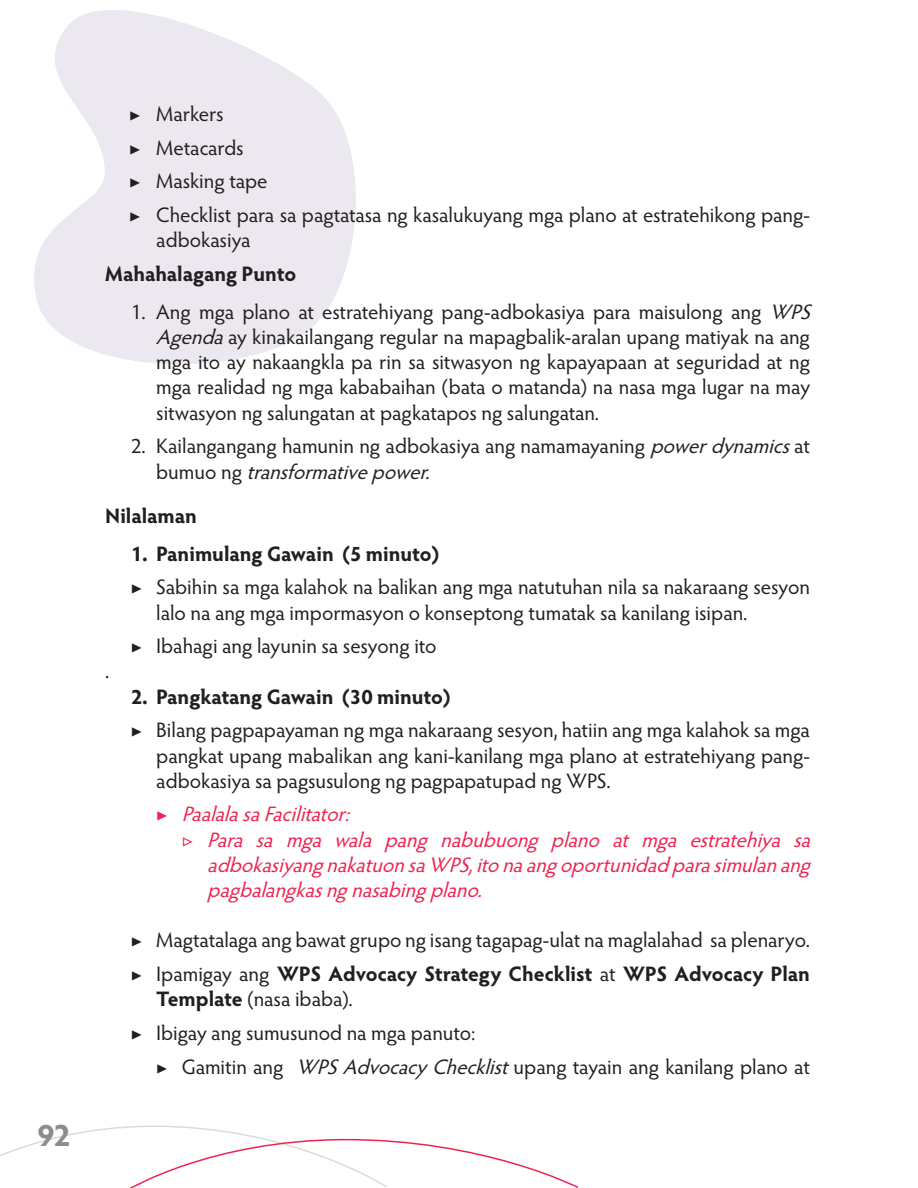
<style>
.page{position:relative;width:918px;height:1188px;background:#fff}
.page>*{position:absolute;margin:0;border:0;box-sizing:border-box;transform-origin:0 0}
.t1{font:700 31.5px "Hypatia Sans Pro";color:#8a8c8f}
.NumberedIndent{font:21px/25.2px "Hypatia Sans Pro";color:#231f20}
.t2{font:italic 21px/25.2px "Hypatia Sans Pro";color:#ed2452;text-align:justify}
.NomberdIndentBOLD{font:700 21px/25.2px "Hypatia Sans Pro";letter-spacing:-.005em;color:#231f20}
.NumbIndntBOLD{font:700 21px "Hypatia Sans Pro";color:#231f20}
.Body_Text_BOLD{font:700 21px "Hypatia Sans Pro";letter-spacing:-.005em;color:#231f20}
.Body_Text_Regular1{font:21px "Hypatia Sans Pro";color:#231f20}
.s1{font-style:italic}
.s2{font-style:normal}
.s3{font-weight:400}
</style>
<div class="page">
<svg style="left:34px;top:10px;width:322px;height:354px;fill:#ebe8f0"></svg>
<svg style="left:0;top:1125px;width:579px;height:63px"></svg>
<h1 class="t1" style="left:38px;top:1112px;width:34px">92</h1>
<p class="NumberedIndent" style="left:129px;top:100px;width:96px">▶ Markers</p>
<p class="NumberedIndent" style="left:129px;top:134px;width:116px">▶ Metacards</p>
<p class="NumberedIndent" style="left:129px;top:168px;width:140px">▶ Masking tape</p>
<p class="NumberedIndent" style="left:156px;top:202px;width:655px;text-indent:-27px">▶ Checklist para sa pagtatasa ng kasalukuyang mga plano at estratehikong pang&shy;adbokasiya</p>
<p class="Body_Text_BOLD" style="left:105px;top:259px;width:193px">Mahahalagang Punto</p>
<p class="NumberedIndent" style="left:156px;top:298px;width:662px;text-indent:-26px">1. Ang mga plano at estratehiyang pang-adbokasiya para maisulong ang <span class="s1">WPS Agenda</span>ay kinakailangang regular na mapagbalik-aralan upang matiyak na ang mga ito ay nakaangkla pa rin sa sitwasyon ng kapayapaan at seguridad at ng mga realidad ng mga kababaihan (bata o matanda) na nasa mga lugar na may sitwasyon ng salungatan at pagkatapos ng salungatan.</p>
<p class="NumberedIndent" style="left:156px;top:433px;width:655px;text-indent:-26px">2. Kailangangang hamunin ng adbokasiya ang namamayaning <span class="s1">powerdynamics</span>at b u m u o n g <span class="s1">transformativepower.</span></p>
<p class="Body_Text_BOLD" style="left:105px;top:501px;width:93px">Nilalaman</p>
<p class="NumbIndntBOLD" style="left:131px;top:539px;width:310px">1. Panimulang Gawain (5 minuto)</p>
<p class="NumberedIndent" style="left:156px;top:574px;width:655px;text-indent:-26px">▶ Sabihin sa mga kalahok na balikan ang mga natutuhan nila sa nakaraang sesyon lalo na ang mga impormasyon o konseptong tumatak sa kanilang isipan.</p>
<p class="NumberedIndent" style="left:131px;top:633px;width:307px">▶ Ibahagi ang layunin sa sesyong ito</p>
<p class="Body_Text_Regular1" style="left:105px;top:657px;width:6px">.</p>
<p class="NomberdIndentBOLD" style="left:131px;top:683px;width:321px">2. Pangkatang Gawain (30 minuto)</p>
<p class="NumberedIndent" style="left:156px;top:717px;width:655px;text-align:justify;text-indent:-26px">▶ Bilang pagpapayaman ng mga nakaraang sesyon, hatiin ang mga kalahok sa mga pangkat upang mabalikan ang kani-kanilang mga plano at estratehiyang pang&shy;adbokasiya sa pagsusulong ng pagpapatupad ng WPS.</p>
<p class="t2" style="left:156px;top:801px;width:202px"><span class="s2">▶</span> PaalalasaFacilitator:</p>
<p class="t2" style="left:207px;top:826px;width:611px;text-indent:-26px"><span class="s2">▷</span> Para sa mga wala pang nabubuong plano at mga estratehiya sa adbokasiyangnakatuonsaWPS,itonaangoportunidadparasimulanang pagbalangkasngnasabingplano.</p>
<p class="NumberedIndent" style="left:131px;top:927px;width:681px">▶ Magtatalaga ang bawat grupo ng isang tagapag-ulat na maglalahad sa plenaryo.</p>
<p class="NomberdIndentBOLD" style="left:156px;top:960px;width:655px;text-indent:-26px"><span class="s3">▶ Ipamigay ang</span> WPS Advocacy Strategy Checklist <span class="s3">at</span> WPS Advocacy Plan<br>Template <span class="s3">(nasa ibaba).</span></p>
<p class="NumberedIndent" style="left:131px;top:1020px;width:346px">▶ Ibigay ang sumusunod na mga panuto:</p>
<p class="NumberedIndent" style="left:156px;top:1053px;width:655px">▶ Gamitin ang <span class="s1">WPSAdvocacy Checklist</span>upang tayain ang kanilang plano at</p>
</div>
